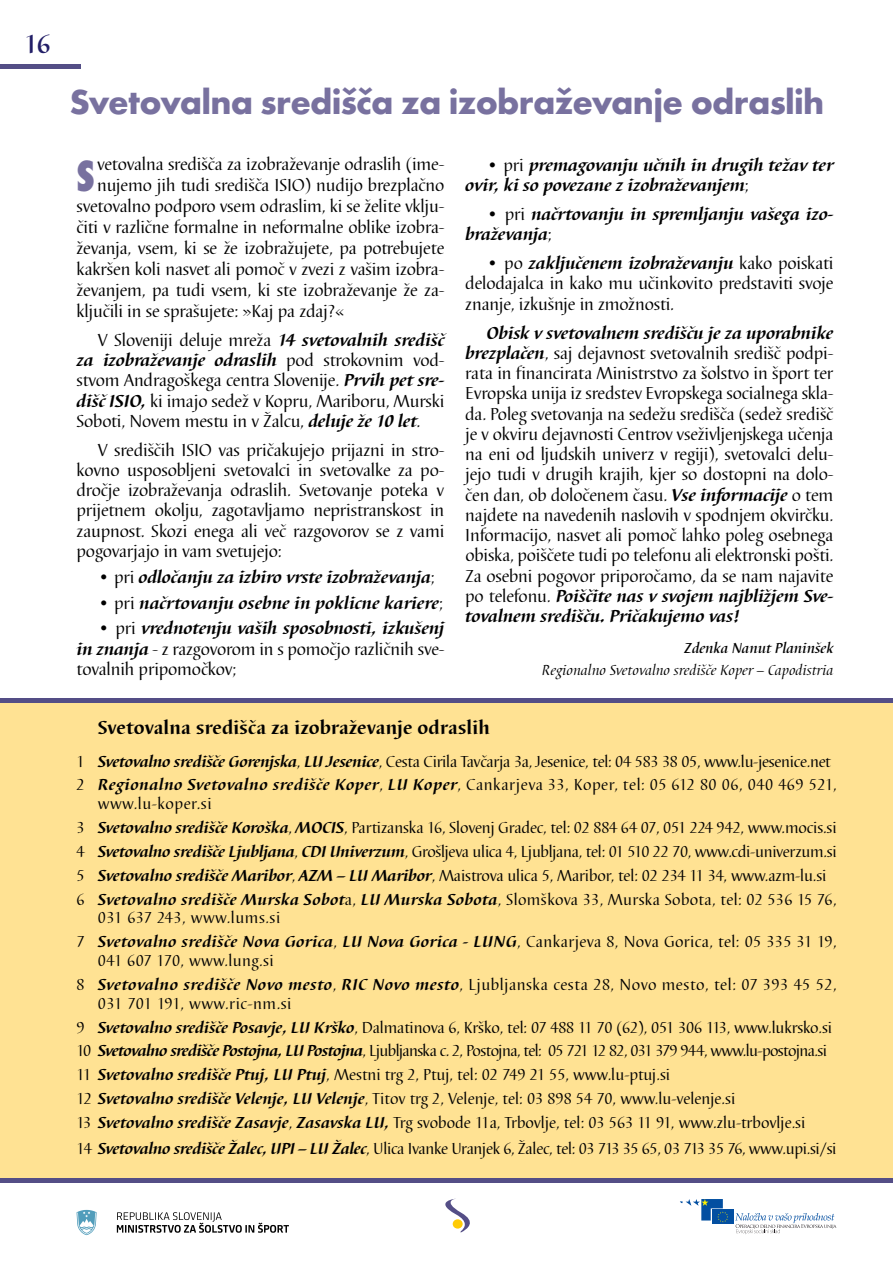
<style>
.page{position:relative;width:893px;height:1263px;background:#fff}
.page>*{position:absolute;margin:0;border:0;box-sizing:border-box;transform-origin:0 0}
.t1{font:45.3px "Futura TEE Extr Bold Cond";color:#78719f}
.t2{font:700 36px "Futura TEE";letter-spacing:-.02em;color:#78719f}
.t3{font:500 27px "Barbedor TEE";color:#221e67}
.t4{font:700 19.5px "Barbedor TEE";letter-spacing:.01em;color:#000}
.t5{font:18px/20.2px "Barbedor TEE";letter-spacing:-.01em;color:#000;text-align:justify}
.t6{font:italic 700 18px/20.2px "Barbedor TEE";letter-spacing:-.01em;color:#000}
.t7{font:16.5px/23.9px "Barbedor TEE";letter-spacing:-.01em;color:#000}
.t8{font:16.5px/23.9px "Barbedor TEE";letter-spacing:.03em;color:#000}
.t9{font:italic 15px "Barbedor TEE";color:#000}
.t10{font:italic 500 15px "Barbedor TEE";color:#000}
.s1{font-weight:400;font-style:normal}
.s2{font-weight:700;font-style:italic}
</style>
<div class="page">
<svg style="left:445px;top:1198px;width:25px;height:34px"></svg>
<div style="left:453px;top:1219px;width:10px;height:9px;background:#ffcb05;border-radius:50%"></div>
<div style="left:712px;top:1210px;width:22px;height:14px;background:#034fa1"></div>
<svg style="left:680px;top:1199px;width:48px;height:23px"></svg>
<svg style="left:735px;top:1213px;width:102px;height:21px"></svg>
<svg style="left:117px;top:1212px;width:172px;height:21px"></svg>
<svg style="left:77px;top:1210px;width:20px;height:25px"></svg>
<div style="left:0;top:698px;width:893px;height:482px;background:#ffe293"></div>
<div style="left:0;top:698px;width:893px;height:5px;background:#544e86"></div>
<hr style="left:0;top:1178px;width:893px;height:4px;background:#544e86">
<hr style="left:0;top:64px;width:81px;height:4px;background:#544e86">
<h3 class="t3" style="left:24px;top:28px;width:28px">16</h3>
<h2 class="t2" style="left:70px;top:79px;width:756px">Svetovalna središča za izobraževanje odraslih</h2>
<h1 class="t1" style="left:77px;top:151px;width:20px">S</h1>
<p class="t5" style="left:97px;top:154px;width:349px">vetovalna središča za izobraževanje odraslih (ime-</p>
<p class="t6" style="left:465px;top:155px;width:370px;text-indent:21px"><span class="s1">• pri</span> premagovanju učnih in drugih težav ter ovir, ki so povezane z izobraževanjem<span class="s1">;</span></p>
<p class="t6" style="left:465px;top:204px;width:370px;text-indent:21px"><span class="s1">• pri</span> načrtovanju in spremljanju vašega izo&shy;braževanja<span class="s1">;</span></p>
<p class="t5" style="left:465px;top:254px;width:370px;text-indent:21px">• po <span class="s2">zaključenem izobraževanju</span> kako poiskati delodajalca in kako mu učinkovito predstaviti svoje znanje, izkušnje in zmožnosti.</p>
<p class="t5" style="left:465px;top:323px;width:370px;text-indent:21px"><span class="s2">Obisk v svetovalnem središču je za uporabnike brezplačen</span>, saj dejavnost svetovalnih središč podpi&shy;rata in financirata Ministrstvo za šolstvo in šport ter Evropska unija iz sredstev Evropskega socialnega skla&shy;da. Poleg svetovanja na sedežu središča (sedež središč je v okviru dejavnosti Centrov vseživljenjskega učenja na eni od ljudskih univerz v regiji), svetovalci delu&shy;jejo tudi v drugih krajih, kjer so dostopni na dolo&shy;čen dan, ob določenem času. <span class="s2">Vse informacije</span> o tem najdete na navedenih naslovih v spodnjem okvirčku.<br>Informacijo, nasvet ali pomoč lahko poleg osebnega obiska, poiščete tudi po telefonu ali elektronski pošti.<br>Za osebni pogovor priporočamo, da se nam najavite po telefonu. <span class="s2">Poiščite nas v svojem najbližjem Sve&shy;tovalnem središču. Pričakujemo vas!</span></p>
<p class="t10" style="left:684px;top:639px;width:151px">Zdenka Nanut Planinšek</p>
<p class="t9" style="left:542px;top:661px;width:293px">Regionalno Svetovalno središče Koper – Capodistria</p>
<p class="t4" style="left:98px;top:716px;width:394px">Svetovalna središča za izobraževanje odraslih</p>
<p class="t7" style="left:77px;top:750px;width:762px">1 <span class="s2">Svetovalno središče Gorenjska</span>, <span class="s2">LU Jesenice</span>, Cesta Cirila Tavčarja 3a, Jesenice, tel: 04 583 38 05, www.lu-jesenice.net<br>2 <span class="s2">Regionalno Svetovalno središče Koper</span>, <span class="s2">LU Koper</span>, Cankarjeva 33, Koper, tel: 05 612 80 06, 040 469 521,</p>
<p class="t7" style="left:77px;top:792px;width:762px;text-indent:21px">www.lu-koper.si<br>3 <span class="s2">Svetovalno središče Koroška</span>, <span class="s2">MOCIS</span>, Partizanska 16, Slovenj Gradec, tel: 02 884 64 07, 051 224 942, www.mocis.si 4 <span class="s2">Svetovalno središče Ljubljana</span>, <span class="s2">CDI Univerzum</span>, Grošljeva ulica 4, Ljubljana, tel: 01 510 22 70, www.cdi-univerzum.si 5 <span class="s2">Svetovalno središče Maribor</span>, <span class="s2">AZM – LU Maribor</span>, Maistrova ulica 5, Maribor, tel: 02 234 11 34, www.azm-lu.si 6 <span class="s2">Svetovalno središče Murska Sobot</span>a, <span class="s2">LU Murska Sobota</span>, Slomškova 33, Murska Sobota, tel: 02 536 15 76,</p>
<p class="t8" style="left:77px;top:906px;width:762px;text-indent:21px">031 637 243, www.lums.si<br>7 <span class="s2">Svetovalno središče Nova Gorica</span>, <span class="s2">LU Nova Gorica - LUNG</span>, Cankarjeva 8, Nova Gorica, tel: 05 335 31 19,</p>
<p class="t8" style="left:77px;top:949px;width:761px;text-indent:21px">041 607 170, www.lung.si<br>8 <span class="s2">Svetovalno središče Novo mesto</span>, <span class="s2">RIC Novo mesto</span>, Ljubljanska cesta 28, Novo mesto, tel: 07 393 45 52,</p>
<p class="t7" style="left:77px;top:992px;width:757px;text-indent:21px">031 701 191, www.ric-nm.si<br>9 <span class="s2">Svetovalno središče Posavje, LU Krško</span>, Dalmatinova 6, Krško, tel: 07 488 11 70 (62), 051 306 113, www.lukrsko.si 10 <span class="s2">Svetovalno središče Postojna, LU Postojna</span>, Ljubljanska c. 2, Postojna, tel: 05 721 12 82, 031 379 944, www.lu-postojna.si 11 <span class="s2">Svetovalno središče Ptuj, LU Ptuj</span>, Mestni trg 2, Ptuj, tel: 02 749 21 55, www.lu-ptuj.si<br>12 <span class="s2">Svetovalno središče Velenje, LU Velenje</span>, Titov trg 2, Velenje, tel: 03 898 54 70, www.lu-velenje.si<br>13 <span class="s2">Svetovalno središče Zasavje</span>, <span class="s2">Zasavska LU,</span> Trg svobode 11a, Trbovlje, tel: 03 563 11 91, www.zlu-trbovlje.si</p>
<p class="t7" style="left:77px;top:1137px;width:761px">14 <span class="s2">Svetovalno središče Žalec, UPI – LU Žalec</span>, Ulica Ivanke Uranjek 6, Žalec, tel: 03 713 35 65, 03 713 35 76, www.upi.si/si</p>
<p class="t5" style="left:97px;top:175px;width:349px">nujemo jih tudi središča ISIO) nudijo brezplačno</p>
<p class="t5" style="left:77px;top:196px;width:369px">svetovalno podporo vsem odraslim, ki se želite vklju-</p>
<p class="t5" style="left:77px;top:218px;width:369px">čiti v različne formalne in neformalne oblike izobra-</p>
<p class="t5" style="left:77px;top:239px;width:369px">ževanja, vsem, ki se že izobražujete, pa potrebujete</p>
<p class="t5" style="left:77px;top:260px;width:369px">kakršen koli nasvet ali pomoč v zvezi z vašim izobra-</p>
<p class="t5" style="left:77px;top:281px;width:369px">ževanjem, pa tudi vsem, ki ste izobraževanje že za-</p>
<p class="t5" style="left:77px;top:302px;width:269px">ključili in se sprašujete: »Kaj pa zdaj?«</p>
<p class="t5" style="left:77px;top:330px;width:370px;text-indent:21px">V Sloveniji deluje mreža <span class="s2">14 svetovalnih središč za izobraževanje odraslih</span> pod strokovnim vod&shy;stvom Andragoškega centra Slovenije. <span class="s2">Prvih pet sre&shy;dišč ISIO,</span> ki imajo sedež v Kopru, Mariboru, Murski Soboti, Novem mestu in v Žalcu, <span class="s2">deluje že 10 let</span>.</p>
<p class="t5" style="left:77px;top:440px;width:369px;text-indent:21px">V središčih ISIO vas pričakujejo prijazni in stro&shy;kovno usposobljeni svetovalci in svetovalke za po&shy;dročje izobraževanja odraslih. Svetovanje poteka v prijetnem okolju, zagotavljamo nepristranskost in zaupnost. Skozi enega ali več razgovorov se z vami pogovarjajo in vam svetujejo:</p>
<p class="t6" style="left:98px;top:567px;width:338px"><span class="s1">• pri</span> odločanju za izbiro vrste izobraževanja<span class="s1">;</span></p>
<p class="t6" style="left:98px;top:593px;width:347px"><span class="s1">• pri</span> načrtovanju osebne in poklicne kariere<span class="s1">;</span></p>
<p class="t5" style="left:77px;top:619px;width:369px;text-indent:21px">• pri <span class="s2">vrednotenju vaših sposobnosti, izkušenj in znanja</span> - z razgovorom in s pomočjo različnih sve&shy;tovalnih pripomočkov;</p>
</div>
